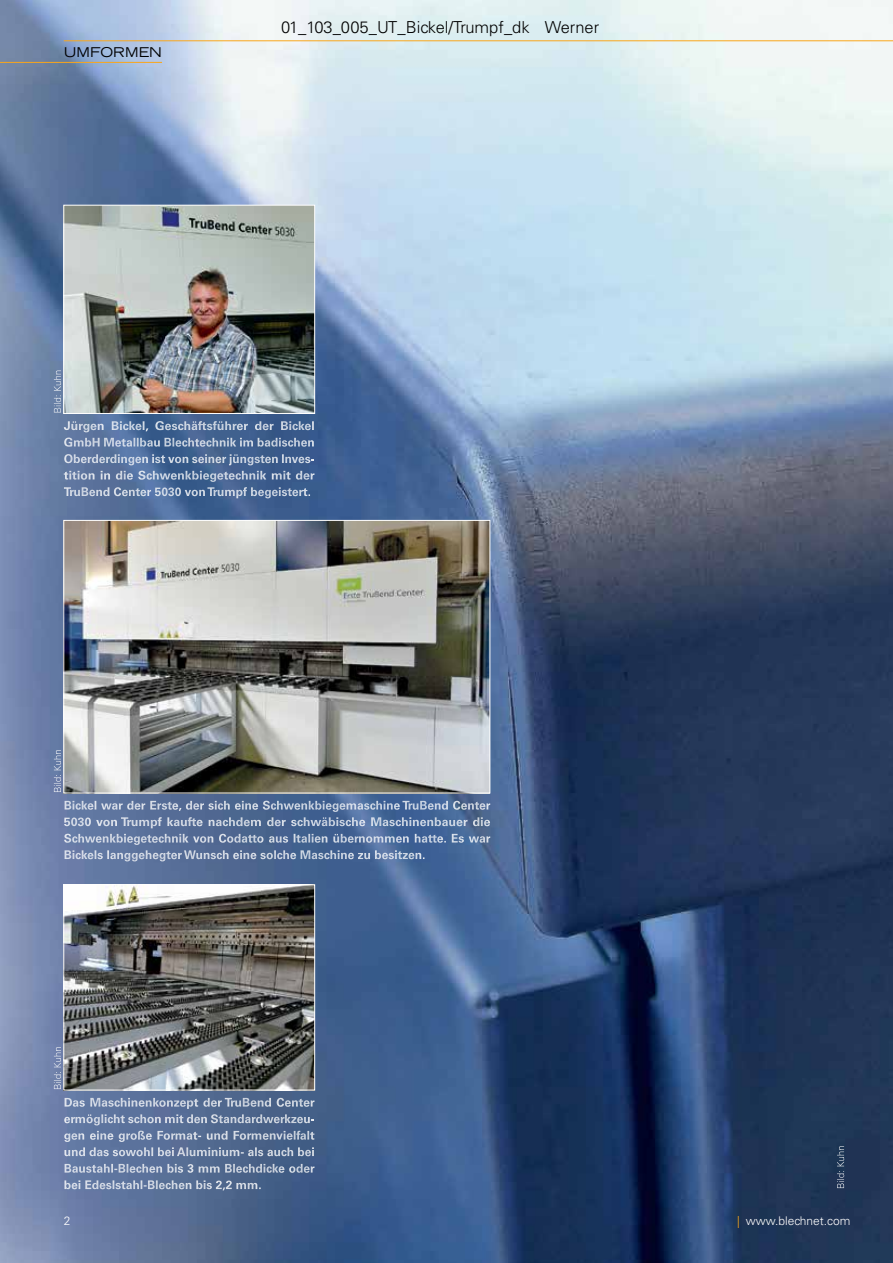
<style>
.page{position:relative;width:893px;height:1263px;background:#fff}
.page>*{position:absolute;margin:0;border:0;box-sizing:border-box;transform-origin:0 0}
.t1{font:300 16.5px "Univers LT Std";color:#000}
.t2{font:expanded 13.5px "Trade Gothic LT Std";color:#000}
.t3{font:300 12px "Univers LT Std";color:#fff}
.s1{color:#faa61a}
</style>
<div class="page">
<img style="left:0;top:0;width:893px;height:1263px">
<div style="left:817px;top:981px;width:34px;height:211px;background:#203656"></div>
<img style="left:65px;top:886px;width:248px;height:192px">
<svg style="left:60px;top:1078px;width:267px;height:115px;background:#6c7f9e"></svg>
<div style="left:38px;top:929px;width:27px;height:163px;background:linear-gradient(to bottom,#7385ae,#7787b0)"></div>
<img style="left:65px;top:522px;width:423px;height:259px">
<svg style="left:60px;top:781px;width:443px;height:85px;background:#687d9d"></svg>
<svg style="left:38px;top:650px;width:27px;height:146px;background:#7082aa"></svg>
<img style="left:65px;top:207px;width:248px;height:194px">
<svg style="left:60px;top:401px;width:267px;height:99px;background:#667c9f"></svg>
<svg style="left:38px;top:237px;width:27px;height:178px;background:#647ea5"></svg>
<hr style="left:64px;top:40px;width:829px;height:1px;background:#faa61a">
<hr style="left:0;top:62px;width:162px;height:1px;background:#faa61a">
<p class="t2" style="left:64px;top:43px;width:100px">UMFORMEN</p>
<p class="t1" style="left:281px;top:18px;width:320px">01_103_005_UT_Bickel/Trumpf_dk Werner</p>
<p class="t3" style="left:64px;top:1213px;width:8px">2</p>
<p class="t3" style="left:737px;top:1213px;width:115px"><span class="s1">|</span> www.blechnet.com</p>
</div>
